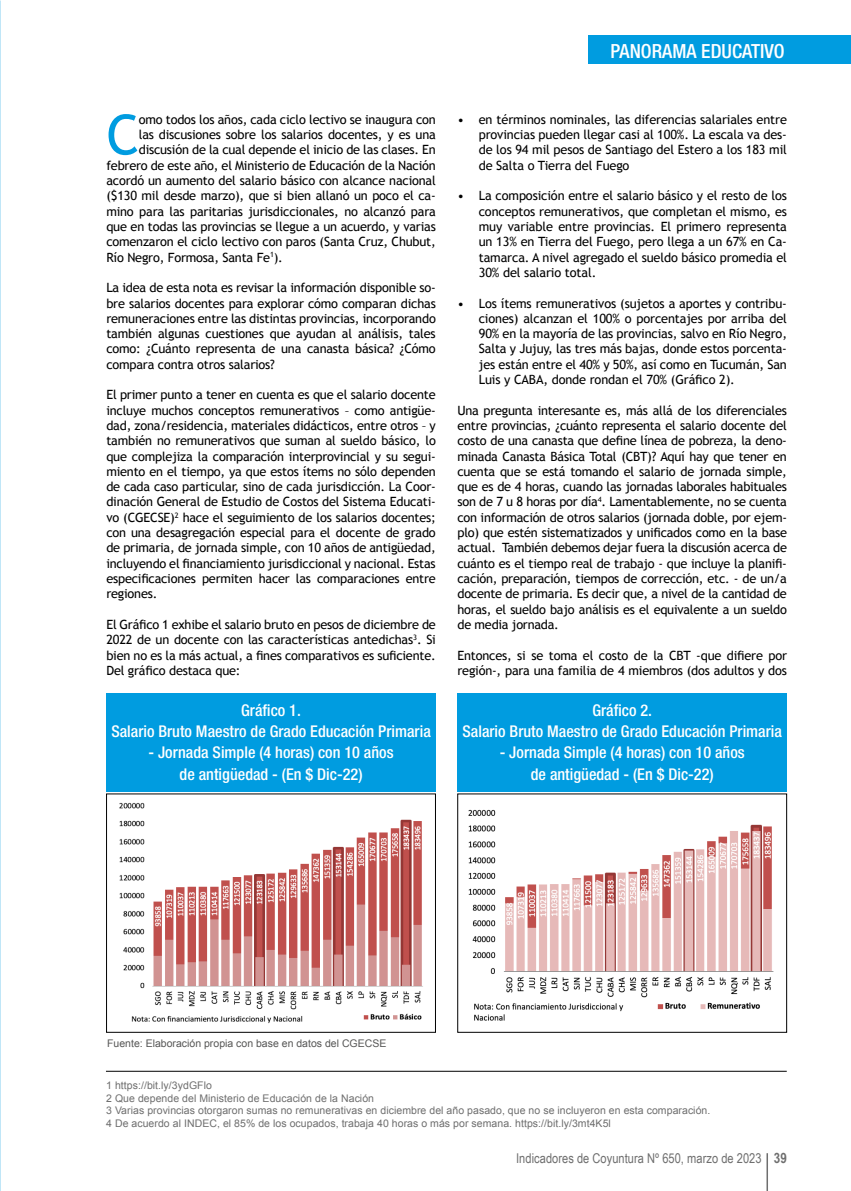
<style>
.page{position:relative;width:851px;height:1191px;background:#fff}
.page>*{position:absolute;margin:0;border:0;box-sizing:border-box;transform-origin:0 0}
.t1{font:55.5px "Trebuchet MS";color:#009ce0}
.t2{font:500 condensed 19.5px "Helvetica Neue";color:#fff}
.t3{font:500 condensed 16.2px/21px "Helvetica Neue";color:#fff;text-align:center}
.t4{font:13.5px "Arial Narrow";letter-spacing:.005em;color:#6e6e6e}
.t5{font:12.75px/15.3px "Trebuchet MS";letter-spacing:-.015em;color:#000;text-align:justify}
.t6{font:10.5px/12.6px "Arial";letter-spacing:.005em;color:#6e6e6e}
.t7{font:10.5px "Arial";color:#565655}
.s1{font-weight:700;font-size:14.25px}
</style>
<div class="page">
<hr style="left:766px;top:1153px;width:1px;height:38px;background:#6e6e6e">
<div style="left:589px;top:36px;width:261px;height:28px;background:#009ce0"></div>
<hr style="left:106px;top:1071px;width:680px;height:1px;background:#000">
<img style="left:119px;top:802px;width:304px;height:222px">
<div style="left:106px;top:793px;width:330px;height:239px;border:1px solid #000"></div>
<div style="left:106px;top:693px;width:330px;height:99px;background:#009ce0"></div>
<img style="left:468px;top:809px;width:306px;height:212px">
<div style="left:457px;top:793px;width:330px;height:239px;border:1px solid #000"></div>
<div style="left:457px;top:693px;width:330px;height:99px;background:#009ce0"></div>
<h1 class="t1" style="left:106px;top:102px;width:35px">C</h1>
<p class="t5" style="left:139px;top:112px;width:298px">omo todos los años, cada ciclo lectivo se inaugura con</p>
<p class="t5" style="left:139px;top:127px;width:298px">las discusiones sobre los salarios docentes, y es una</p>
<p class="t5" style="left:139px;top:142px;width:298px">discusión de la cual depende el inicio de las clases. En</p>
<p class="t5" style="left:106px;top:158px;width:331px">febrero de este año, el Ministerio de Educación de la Nación</p>
<p class="t5" style="left:106px;top:173px;width:331px">acordó un aumento del salario básico con alcance nacional</p>
<p class="t5" style="left:106px;top:188px;width:331px">($130 mil desde marzo), que si bien allanó un poco el ca-</p>
<p class="t5" style="left:106px;top:204px;width:331px">mino para las paritarias jurisdiccionales, no alcanzó para</p>
<p class="t5" style="left:106px;top:219px;width:331px">que en todas las provincias se llegue a un acuerdo, y varias</p>
<p class="t5" style="left:106px;top:234px;width:331px">comenzaron el ciclo lectivo con paros (Santa Cruz, Chubut,</p>
<p class="t5" style="left:106px;top:250px;width:178px">Río Negro, Formosa, Santa Fe<sup>1</sup>).</p>
<p class="t5" style="left:106px;top:280px;width:331px">La idea de esta nota es revisar la información disponible so&shy;bre salarios docentes para explorar cómo comparan dichas remuneraciones entre las distintas provincias, incorporando también algunas cuestiones que ayudan al análisis, tales como: ¿Cuánto representa de una canasta básica? ¿Cómo compara contra otros salarios?</p>
<p class="t5" style="left:106px;top:387px;width:331px">El primer punto a tener en cuenta es que el salario docente incluye muchos conceptos remunerativos – como antigüe&shy;dad, zona/residencia, materiales didácticos, entre otros – y también no remunerativos que suman al sueldo básico, lo que complejiza la comparación interprovincial y su segui&shy;miento en el tiempo, ya que estos ítems no sólo dependen de cada caso particular, sino de cada jurisdicción. La Coor&shy;dinación General de Estudio de Costos del Sistema Educati&shy;vo (CGECSE)<sup>2</sup> hace el seguimiento de los salarios docentes; con una desagregación especial para el docente de grado de primaria, de jornada simple, con 10 años de antigüedad, incluyendo el financiamiento jurisdiccional y nacional. Estas especificaciones permiten hacer las comparaciones entre regiones.</p>
<p class="t5" style="left:106px;top:617px;width:331px">El Gráfico 1 exhibe el salario bruto en pesos de diciembre de 2022 de un docente con las características antedichas<sup>3</sup>. Si bien no es la más actual, a fines comparativos es suficiente.<br>Del gráfico destaca que:</p>
<p class="t3" style="left:111px;top:700px;width:321px">Gráfico 1.<br>Salario Bruto Maestro de Grado Educación Primaria</p>
<p class="t3" style="left:148px;top:742px;width:246px">- Jornada Simple (4 horas) con 10 años de antigüedad - (En $ Dic-22)</p>
<h2 class="t2" style="left:610px;top:40px;width:176px">PANORAMA EDUCATIVO</h2>
<p class="t5" style="left:478px;top:112px;width:309px;text-indent:-21px">• en términos nominales, las diferencias salariales entre provincias pueden llegar casi al 100%. La escala va des&shy;de los 94 mil pesos de Santiago del Estero a los 183 mil de Salta o Tierra del Fuego</p>
<p class="t5" style="left:478px;top:188px;width:310px;text-indent:-21px">• La composición entre el salario básico y el resto de los conceptos remunerativos, que completan el mismo, es muy variable entre provincias. El primero representa un 13% en Tierra del Fuego, pero llega a un 67% en Ca&shy;tamarca. A nivel agregado el sueldo básico promedia el 30% del salario total.</p>
<p class="t5" style="left:478px;top:295px;width:310px;text-indent:-21px">• Los ítems remunerativos (sujetos a aportes y contribu&shy;ciones) alcanzan el 100% o porcentajes por arriba del 90% en la mayoría de las provincias, salvo en Río Negro, Salta y Jujuy, las tres más bajas, donde estos porcenta&shy;jes están entre el 40% y 50%, así como en Tucumán, San Luis y CABA, donde rondan el 70% (Gráfico 2).</p>
<p class="t5" style="left:457px;top:403px;width:331px">Una pregunta interesante es, más allá de los diferenciales entre provincias, ¿cuánto representa el salario docente del costo de una canasta que define línea de pobreza, la deno&shy;minada Canasta Básica Total (CBT)? Aquí hay que tener en cuenta que se está tomando el salario de jornada simple, que es de 4 horas, cuando las jornadas laborales habituales son de 7 u 8 horas por día<sup>4</sup>. Lamentablemente, no se cuenta con información de otros salarios (jornada doble, por ejem&shy;plo) que estén sistematizados y unificados como en la base actual. También debemos dejar fuera la discusión acerca de cuánto es el tiempo real de trabajo - que incluye la planifi&shy;cación, preparación, tiempos de corrección, etc. - de un/a docente de primaria. Es decir que, a nivel de la cantidad de horas, el sueldo bajo análisis es el equivalente a un sueldo de media jornada.</p>
<p class="t5" style="left:457px;top:647px;width:331px">Entonces, si se toma el costo de la CBT -que difiere por región-, para una familia de 4 miembros (dos adultos y dos</p>
<p class="t3" style="left:462px;top:700px;width:321px">Gráfico 2.<br>Salario Bruto Maestro de Grado Educación Primaria</p>
<p class="t3" style="left:499px;top:742px;width:246px">- Jornada Simple (4 horas) con 10 años de antigüedad - (En $ Dic-22)</p>
<p class="t7" style="left:107px;top:1036px;width:280px">Fuente: Elaboración propia con base en datos del CGECSE</p>
<p class="t6" style="left:106px;top:1079px;width:605px">1 https://bit.ly/3ydGFlo<br>2 Que depende del Ministerio de Educación de la Nación<br>3 Varias provincias otorgaron sumas no remunerativas en diciembre del año pasado, que no se incluyeron en esta comparación.<br>4 De acuerdo al INDEC, el 85% de los ocupados, trabaja 40 horas o más por semana. https://bit.ly/3mt4K5l</p>
<p class="t4" style="left:516px;top:1148px;width:272px">Indicadores de Coyuntura Nº 650, marzo de 2023 <span class="s1">39</span></p>
</div>
